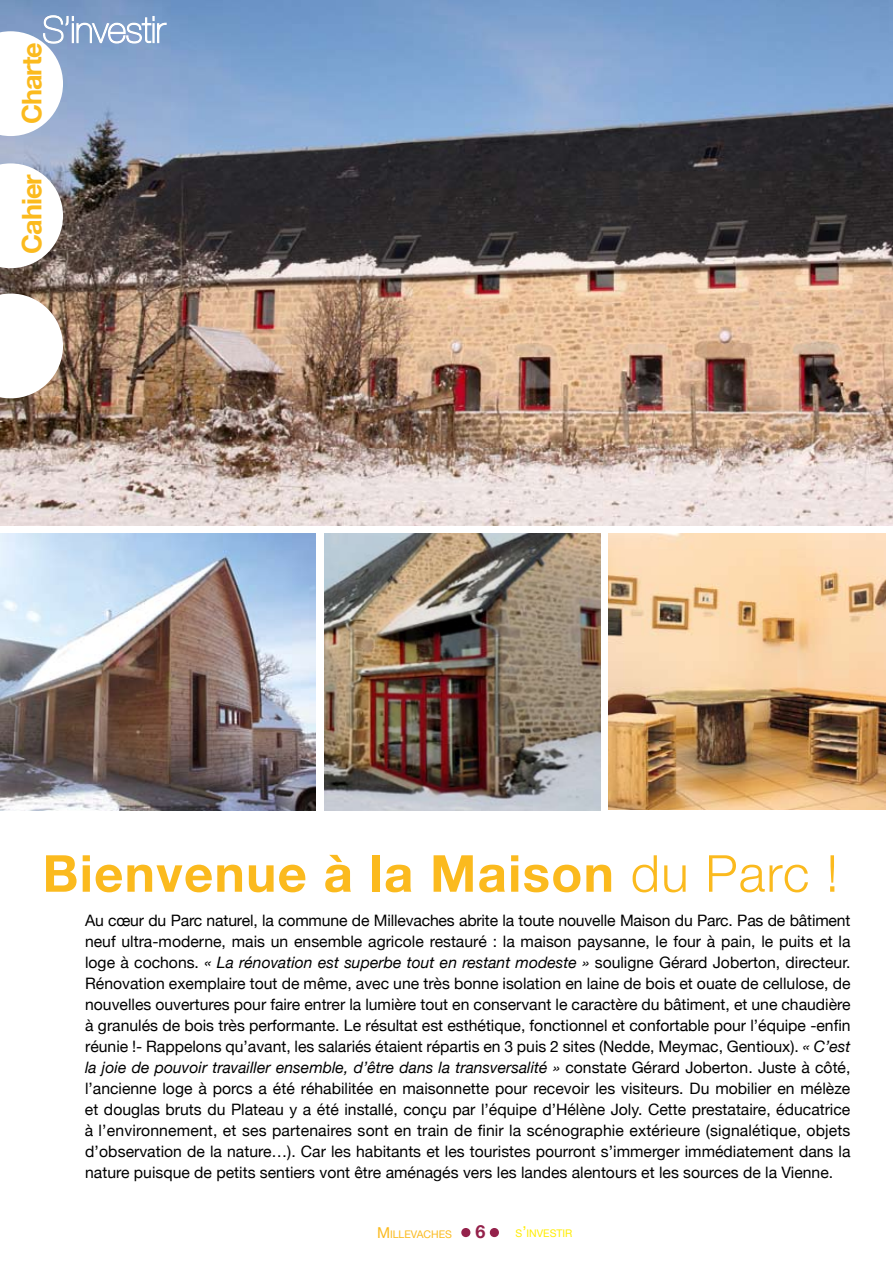
<style>
.page{position:relative;width:893px;height:1263px;background:#fff}
.page>*{position:absolute;margin:0;border:0;box-sizing:border-box;transform-origin:0 0}
.t1{font:700 54px "Times";color:#94224b}
.t2{font:700 51px "Helvetica Neue";letter-spacing:.025em;color:#fbba1e}
.t3{font:700 27px "Helvetica Neue";letter-spacing:-.04em;color:#fbba1e}
.t4{font:700 18px "Helvetica Neue";color:#94224b}
.t5{font:15.75px/21px "Helvetica Neue";color:#000;text-align:justify}
.t6{font:10.5px "Helvetica Neue";color:#fbba1e}
.t7{font:10.5px "Helvetica Neue";color:#ffed00}
.s1{font-weight:300}
.s2{font-style:italic}
.s3{font-size:15px}
</style>
<div class="page">
<img style="left:0;top:0;width:893px;height:526px">
<svg style="left:0;top:14px;width:167px;height:122px"></svg>
<svg style="left:0;top:163px;width:63px;height:105px"></svg>
<svg style="left:0;top:294px;width:63px;height:104px"></svg>
<img style="left:0;top:534px;width:316px;height:276px">
<img style="left:324px;top:534px;width:276px;height:276px">
<img style="left:609px;top:534px;width:276px;height:276px">
<h3 class="t3" style="left:15px;top:124px;width:83px;rotate:-90deg">Charte</h3>
<h3 class="t3" style="left:15px;top:254px;width:81px;rotate:-90deg">Cahier</h3>
<h2 class="t2" style="left:43px;top:842px;width:797px">Bienvenue à la Maison <span class="s1">du Parc !</span></h2>
<p class="t5" style="left:85px;top:910px;width:767px">Au cœur du Parc naturel, la commune de Millevaches abrite la toute nouvelle Maison du Parc. Pas de bâtiment neuf ultra-moderne, mais un ensemble agricole restauré : la maison paysanne, le four à pain, le puits et la loge à cochons. <span class="s2">« La rénovation est superbe tout en restant modeste »</span> souligne Gérard Joberton, directeur.<br>Rénovation exemplaire tout de même, avec une très bonne isolation en laine de bois et ouate de cellulose, de nouvelles ouvertures pour faire entrer la lumière tout en conservant le caractère du bâtiment, et une chaudière à granulés de bois très performante. Le résultat est esthétique, fonctionnel et confortable pour l’équipe -enfin réunie !- Rappelons qu’avant, les salariés étaient répartis en 3 puis 2 sites (Nedde, Meymac, Gentioux). <span class="s2">« C’est la joie de pouvoir travailler ensemble, d’être dans la transversalité »</span> constate Gérard Joberton. Juste à côté, l’ancienne loge à porcs a été réhabilitée en maisonnette pour recevoir les visiteurs. Du mobilier en mélèze et douglas bruts du Plateau y a été installé, conçu par l’équipe d’Hélène Joly. Cette prestataire, éducatrice à l’environnement, et ses partenaires sont en train de finir la scénographie extérieure (signalétique, objets d’observation de la nature…). Car les habitants et les touristes pourront s’immerger immédiatement dans la nature puisque de petits sentiers vont être aménagés vers les landes alentours et les sources de la Vienne.</p>
<p class="t4" style="left:475px;top:1220px;width:12px">6</p>
<p class="t6" style="left:377px;top:1228px;width:76px"><span class="s3">M</span>ILLEVACHES</p>
<h1 class="t1" style="left:457px;top:1166px;width:44px">. .</h1>
<p class="t7" style="left:516px;top:1227px;width:58px">S<span class="s3">’</span>INVESTIR</p>
</div>
